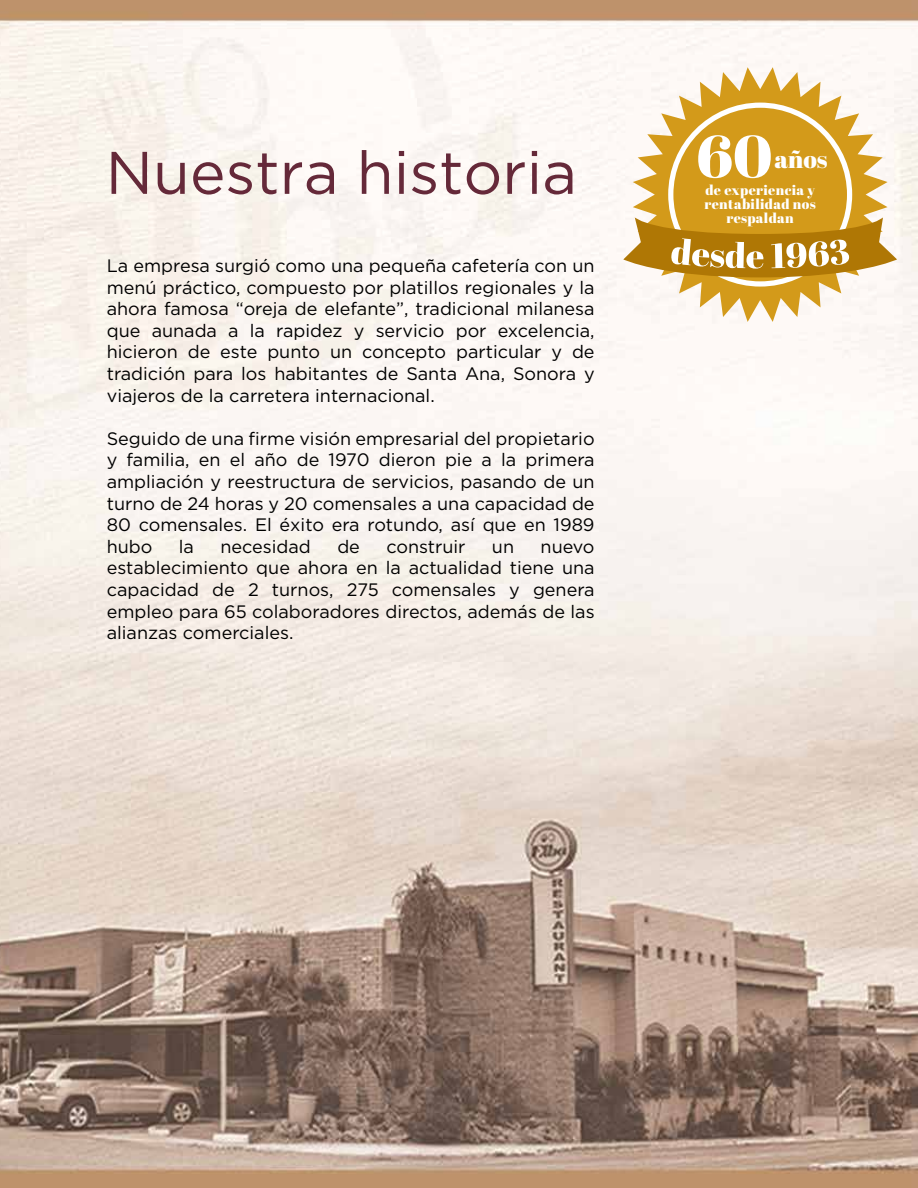
<style>
.page{position:relative;width:918px;height:1188px;background:#fff}
.page>*{position:absolute;margin:0;border:0;box-sizing:border-box;transform-origin:0 0}
.t1{font:60px "Gotham";color:#652939}
.t2{font:59.7px "Abril Fatface";color:#fff}
.t3{font:24.9px "Abril Fatface";color:#fff}
.t4{font:18px/21.6px "Gotham";color:#000;text-align:justify}
.t5{font:13.95px/14.2px "Abril Fatface";letter-spacing:.025em;color:#fff;text-align:center}
</style>
<div class="page">
<img style="left:0;top:0;width:918px;height:1188px">
<svg style="left:633px;top:67px;width:255px;height:255px;fill:#fcf7f4"></svg>
<svg style="left:623px;top:103px;width:274px;height:184px"></svg>
<h1 class="t1" style="left:106px;top:134px;width:473px">Nuestra historia</h1>
<p class="t4" style="left:107px;top:254px;width:489px">La empresa surgió como una pequeña cafetería con un menú práctico, compuesto por platillos regionales y la ahora famosa “oreja de elefante”, tradicional milanesa que aunada a la rapidez y servicio por excelencia, hicieron de este punto un concepto particular y de tradición para los habitantes de Santa Ana, Sonora y viajeros de la carretera internacional.</p>
<p class="t4" style="left:107px;top:427px;width:489px">Seguido de una firme visión empresarial del propietario y familia, en el año de 1970 dieron pie a la primera ampliación y reestructura de servicios, pasando de un turno de 24 horas y 20 comensales a una capacidad de 80 comensales. El éxito era rotundo, así que en 1989 hubo</p>
<p class="t4" style="left:179px;top:535px;width:17px">la</p>
<p class="t4" style="left:221px;top:535px;width:92px">necesidad</p>
<p class="t4" style="left:337px;top:535px;width:24px">de</p>
<p class="t4" style="left:386px;top:535px;width:81px">construir</p>
<p class="t4" style="left:492px;top:535px;width:24px">un</p>
<p class="t4" style="left:107px;top:535px;width:489px;text-indent:434px">nuevo establecimiento que ahora en la actualidad tiene una capacidad de 2 turnos, 275 comensales y genera empleo para 65 colaboradores directos, además de las alianzas comerciales.</p>
<h2 class="t2" style="left:696px;top:114px;width:78px">60</h2>
<h3 class="t3" style="left:774px;top:141px;width:55px">años</h3>
<p class="t5" style="left:705px;top:182px;width:113px">de experiencia y rentabilidad nos respaldan</p>
</div>
